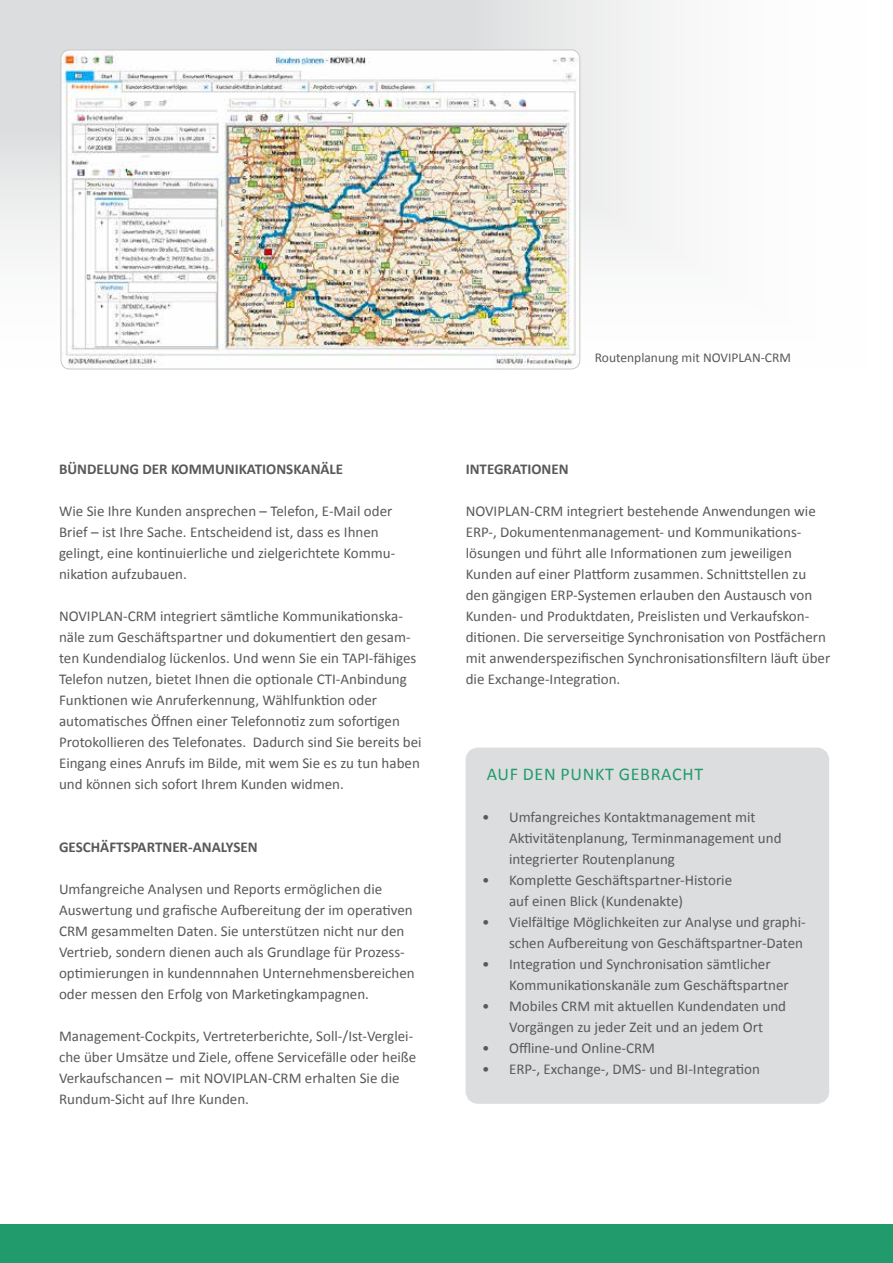
<style>
.page{position:relative;width:893px;height:1263px;background:#fff}
.page>*{position:absolute;margin:0;border:0;box-sizing:border-box;transform-origin:0 0}
.t1{font:18px "Calibri";color:#229b6c}
.t2{font:15px/21px "Calibri";color:#58595b}
.t3{font:700 15px "Calibri";color:#58595b}
.t4{font:13.5px "Calibri";color:#58595b}
</style>
<div class="page">
<svg style="left:0;top:0;width:665px;height:370px"></svg>
<div style="left:474px;top:756px;width:347px;height:339px;background:#dcddde;border-radius:4px"></div>
<div style="left:466px;top:748px;width:363px;height:356px;border:16px solid #dcddde;border-radius:4px"></div>
<div style="left:0;top:1225px;width:893px;height:38px;background:#229b6c"></div>
<img style="left:61px;top:50px;width:519px;height:319px">
<p class="t3" style="left:59px;top:459px;width:61px">BÜNDELUNG</p>
<p class="t3" style="left:142px;top:459px;width:9px">DER</p>
<p class="t3" style="left:171px;top:459px;width:53px">KOMMUNIKATIONSKAN</p>
<p class="t3" style="left:321px;top:459px;width:23px">ÄLE</p>
<p class="t2" style="left:59px;top:500px;width:338px">Wie Sie Ihre Kunden ansprechen – Telefon, E-Mail oder Brief – ist Ihre Sache. Entscheidend ist, dass es Ihnen gelingt, eine kontinuierliche und zielgerichtete Kommu&shy;nikation aufzubauen.</p>
<p class="t2" style="left:59px;top:605px;width:364px">NOVIPLAN-CRM integriert sämtliche Kommunikationska&shy;näle zum Geschäftspartner und dokumentiert den gesam&shy;ten Kundendialog lückenlos. Und wenn Sie ein TAPI-fähiges Telefon nutzen, bietet Ihnen die optionale CTI-Anbindung Funktionen wie Anruferkennung, Wählfunktion oder automatisches Öffnen einer Telefonnotiz zum sofortigen Protokollieren des Telefonates. Dadurch sind Sie bereits bei Eingang eines Anrufs im Bilde, mit wem Sie es zu tun haben und können sich sofort Ihrem Kunden widmen.</p>
<p class="t3" style="left:59px;top:837px;width:60px">GESCHÄFTSPARTNER</p>
<p class="t3" style="left:188px;top:837px;width:15px">-ANA</p>
<p class="t3" style="left:221px;top:837px;width:22px">LYSEN</p>
<p class="t2" style="left:59px;top:878px;width:357px">Umfangreiche Analysen und Reports ermöglichen die Auswertung und grafische Aufbereitung der im operativen CRM gesammelten Daten. Sie unterstützen nicht nur den Vertrieb, sondern dienen auch als Grundlage für Prozess&shy;optimierungen in kundennnahen Unternehmensbereichen oder messen den Erfolg von Marketingkampagnen.</p>
<p class="t2" style="left:59px;top:1025px;width:359px">Management-Cockpits, Vertreterberichte, Soll-/Ist-Verglei&shy;che über Umsätze und Ziele, offene Servicefälle oder heiße Verkaufschancen – mit NOVIPLAN-CRM erhalten Sie die Rundum-Sicht auf Ihre Kunden.</p>
<p class="t4" style="left:595px;top:349px;width:198px">Routenplanung mit NOVIPLAN-CRM</p>
<p class="t3" style="left:466px;top:459px;width:9px">INTEGRATIONEN</p>
<p class="t2" style="left:466px;top:500px;width:366px">NOVIPLAN-CRM integriert bestehende Anwendungen wie ERP-, Dokumentenmanagement- und Kommunikations&shy;lösungen und führt alle Informationen zum jeweiligen Kunden auf einer Plattform zusammen. Schnittstellen zu den gängigen ERP-Systemen erlauben den Austausch von Kunden- und Produktdaten, Preislisten und Verkaufskon&shy;ditionen. Die serverseitige Synchronisation von Postfächern mit anwenderspezifischen Synchronisationsfiltern läuft über die Exchange-Integration.</p>
<p class="t1" style="left:487px;top:762px;width:12px">auf</p>
<p class="t1" style="left:523px;top:762px;width:11px">den</p>
<p class="t1" style="left:560px;top:762px;width:22px">Punkt</p>
<p class="t1" style="left:619px;top:762px;width:12px">gebracht</p>
<p class="t2" style="left:509px;top:806px;width:274px;text-indent:-27px">• Umfangreiches Kontaktmanagement mit<br>Aktivitätenplanung, Terminmanagement und integrierter Routenplanung</p>
<p class="t2" style="left:509px;top:869px;width:225px;text-indent:-27px">• Komplette Geschäftspartner-Historie auf einen Blick (Kundenakte)</p>
<p class="t2" style="left:482px;top:911px;width:325px;text-align:right">• Vielfältige Möglichkeiten zur Analyse und graphi&shy;schen Aufbereitung von Geschäftspartner-Daten</p>
<p class="t2" style="left:509px;top:953px;width:281px;text-indent:-27px">• Integration und Synchronisation sämtlicher<br>Kommunikationskanäle zum Geschäftspartner</p>
<p class="t2" style="left:482px;top:995px;width:306px;text-align:center">• Mobiles CRM mit aktuellen Kundendaten und<br>Vorgängen zu jeder Zeit und an jedem Ort</p>
<p class="t2" style="left:482px;top:1037px;width:175px">• Offline-und Online-CRM</p>
<p class="t2" style="left:482px;top:1058px;width:279px">• ERP-, Exchange-, DMS- und BI-Integration</p>
</div>
